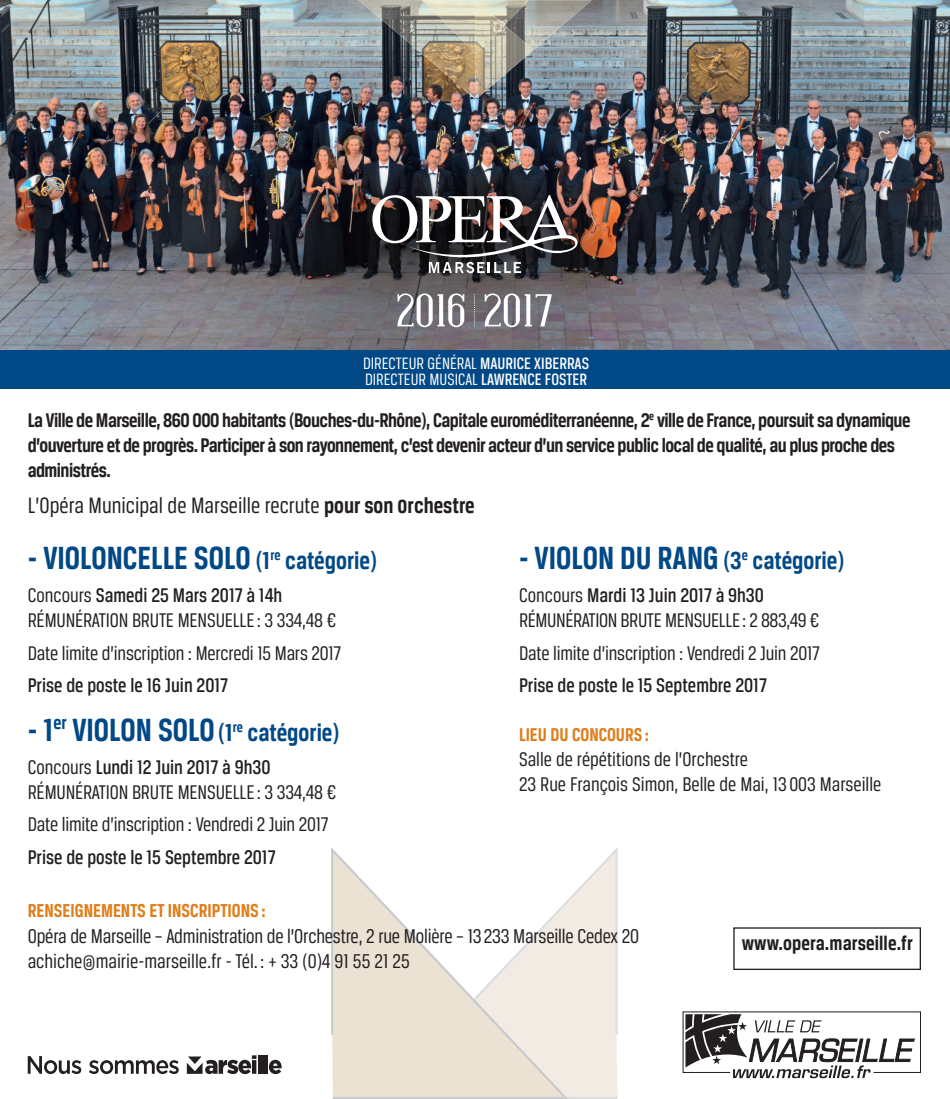
<style>
.page{position:relative;width:950px;height:1099px;background:#fff}
.page>*{position:absolute;margin:0;border:0;box-sizing:border-box;transform-origin:0 0}
.t1{font:700 34.25px "Breuer Condensed";color:#014887}
.t2{font:23.75px "Breuer Condensed";color:#231f20}
.t3{font:21.25px/25.5px "Breuer Condensed";letter-spacing:-.01em;color:#231f20}
.t4{font:700 21.25px "Breuer Condensed";letter-spacing:.005em;color:#231f20}
.t5{font:21px/25.2px "Breuer Condensed";letter-spacing:-.01em;color:#231f20}
.t6{font:700 21px/25.2px "Breuer Condensed";letter-spacing:-.025em;color:#231f20}
.t7{font:500 21px "Breuer Condensed";color:#231f20}
.t8{font:700 20px "Breuer Condensed";color:#df7e1a}
.t9{font:700 19.75px "Breuer Condensed";color:#df7e1a}
.t10{font:17.5px/15.5px "Breuer Condensed";color:#fff}
.s1{font-weight:500}
.s2{font-weight:700}
.s3{font-size:26.25px}
</style>
<div class="page">
<img style="left:0;top:0;width:950px;height:350px">
<img style="left:358px;top:0;width:233px;height:99px">
<img style="left:475px;top:25px;width:58px;height:74px">
<img style="left:423px;top:0;width:106px;height:54px">
<img style="left:475px;top:0;width:29px;height:54px">
<div style="left:0;top:350px;width:950px;height:38px;background:#014887"></div>
<svg style="left:331px;top:847px;width:286px;height:251px"></svg>
<svg style="left:28px;top:1056px;width:53px;height:18px"></svg>
<svg style="left:89px;top:1060px;width:90px;height:14px"></svg>
<hr style="left:258px;top:1055px;width:4px;height:18px;background:#231f20">
<hr style="left:264px;top:1055px;width:4px;height:18px;background:#231f20">
<svg style="left:269px;top:1059px;width:13px;height:15px"></svg>
<svg style="left:187px;top:1055px;width:69px;height:19px"></svg>
<svg style="left:682px;top:1011px;width:239px;height:67px"></svg>
<svg style="left:733px;top:927px;width:188px;height:43px"></svg>
<svg style="left:372px;top:195px;width:209px;height:78px"></svg>
<svg style="left:397px;top:293px;width:154px;height:34px"></svg>
<p class="t10" style="left:363px;top:355px;width:228px">DIRECTEUR GÉNÉRAL <span class="s1">MAURICE XIBERRAS<br></span>DIRECTEUR MUSICAL <span class="s1">LAWRENCE FOSTER</span></p>
<p class="t6" style="left:28px;top:407px;width:884px">La Ville de Marseille, 860 000 habitants (Bouches-du-Rhône), Capitale euroméditerranéenne, 2<sup>e</sup> ville de France, poursuit sa dynamique d’ouverture et de progrès. Participer à son rayonnement, c’est devenir acteur d’un service public local de qualité, au plus proche des administrés.</p>
<p class="t2" style="left:28px;top:492px;width:448px">L’Opéra Municipal de Marseille recrute <span class="s2">pour son Orchestre</span></p>
<h1 class="t1" style="left:28px;top:539px;width:351px">- VIOLONCELLE SOLO <span class="s3">(1</span><sup>re</sup> <span class="s3">catégorie)</span></h1>
<p class="t5" style="left:28px;top:582px;width:310px">Concours <span class="s1">Samedi 25 Mars 2017 à 14h<br></span>RÉMUNÉRATION BRUTE MENSUELLE : 3 334,48 €</p>
<p class="t5" style="left:28px;top:640px;width:315px">Date limite d’inscription : Mercredi 15 Mars 2017</p>
<p class="t7" style="left:28px;top:674px;width:202px">Prise de poste le 16 Juin 2017</p>
<h1 class="t1" style="left:28px;top:710px;width:313px">- 1<sup>er</sup> VIOLON SOLO<span class="s3">(1</span><sup>re</sup> <span class="s3">catégorie)</span></h1>
<p class="t5" style="left:28px;top:753px;width:310px">Concours <span class="s1">Lundi 12 Juin 2017 à 9h30<br></span>RÉMUNÉRATION BRUTE MENSUELLE : 3 334,48 €</p>
<p class="t5" style="left:28px;top:811px;width:302px">Date limite d’inscription : Vendredi 2 Juin 2017</p>
<p class="t7" style="left:28px;top:845px;width:249px">Prise de poste le 15 Septembre 2017</p>
<h1 class="t1" style="left:519px;top:539px;width:327px">- VIOLON DU RANG <span class="s3">(3</span><sup>e</sup> <span class="s3">catégorie)</span></h1>
<p class="t5" style="left:519px;top:582px;width:302px">Concours <span class="s1">Mardi 13 Juin 2017 à 9h30<br></span>RÉMUNÉRATION BRUTE MENSUELLE : 2 883,49 €</p>
<p class="t5" style="left:519px;top:640px;width:302px">Date limite d’inscription : Vendredi 2 Juin 2017</p>
<p class="t7" style="left:519px;top:674px;width:249px">Prise de poste le 15 Septembre 2017</p>
<p class="t9" style="left:519px;top:723px;width:132px">LIEU DU CONCOURS :</p>
<p class="t5" style="left:519px;top:746px;width:364px">Salle de répétitions de l’Orchestre<br>23 Rue François Simon, Belle de Mai, 13 003 Marseille</p>
<p class="t8" style="left:28px;top:899px;width:239px">RENSEIGNEMENTS ET INSCRIPTIONS :</p>
<p class="t3" style="left:28px;top:923px;width:612px">Opéra de Marseille – Administration de l’Orchestre, 2 rue Molière – 13 233 Marseille Cedex 20 achiche@mairie-marseille.fr - Tél. : + 33 (0)4 91 55 21 25</p>
<p class="t4" style="left:742px;top:931px;width:173px">www.opera.marseille.fr</p>
</div>
